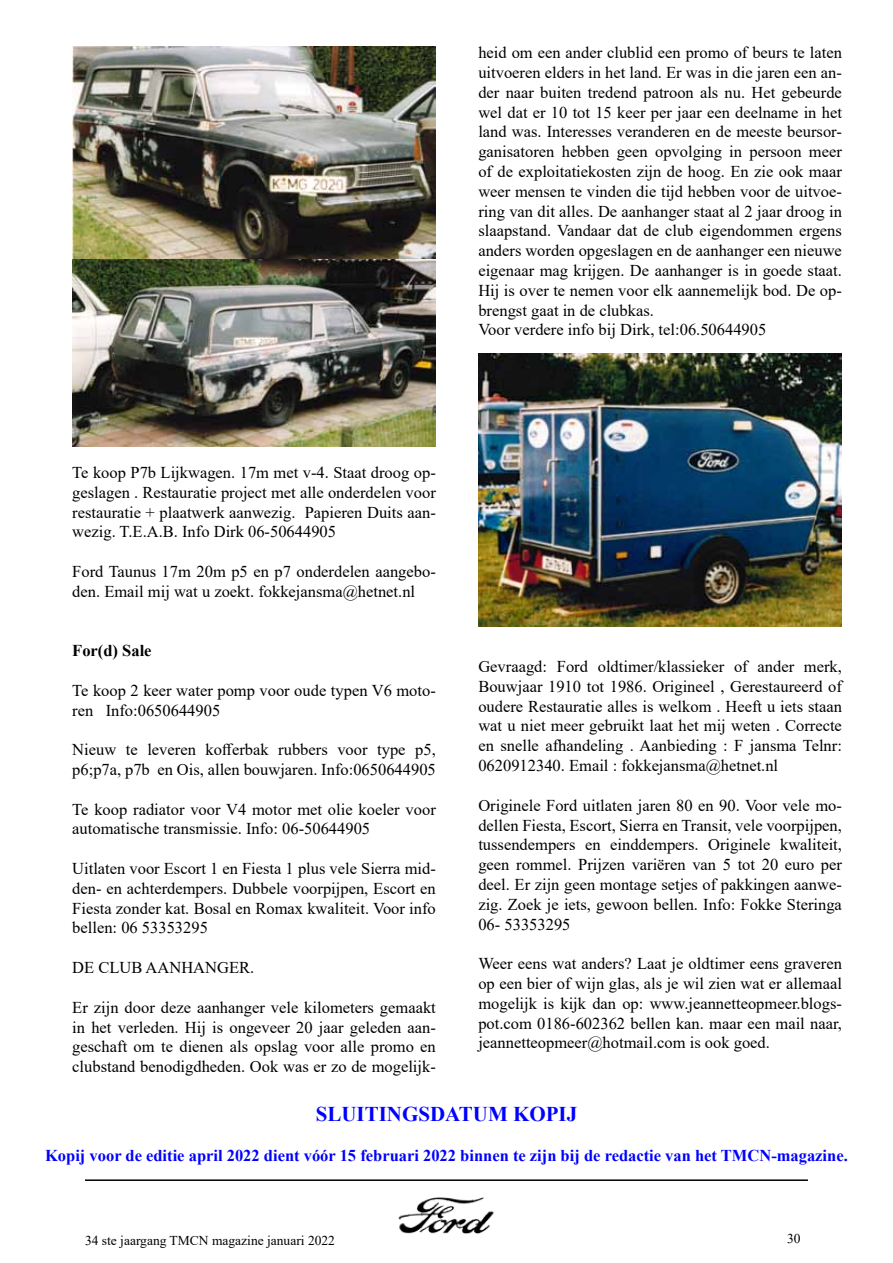
<style>
.page{position:relative;width:893px;height:1263px;background:#fff}
.page>*{position:absolute;margin:0;border:0;box-sizing:border-box;transform-origin:0 0}
.t1{font:700 21px "Times New Roman";color:#00f}
.t2{font:16.5px/19.8px "Times New Roman";color:#000;text-align:justify}
.t3{font:700 16.5px "Times New Roman";color:#00f}
.t4{font:700 16.5px "Times New Roman";color:#000}
.t5{font:13.5px "Times New Roman";color:#000}
</style>
<div class="page">
<hr style="left:85px;top:1179px;width:723px;height:2px;background:#000">
<img style="left:398px;top:1197px;width:96px;height:37px">
<img style="left:72px;top:47px;width:364px;height:212px">
<img style="left:72px;top:259px;width:364px;height:188px">
<img style="left:478px;top:353px;width:364px;height:274px">
<p class="t2" style="left:478px;top:42px;width:365px;text-align:left">heid om een ander clublid een promo of beurs te laten uitvoeren elders in het land. Er was in die jaren een an&shy;der naar buiten tredend patroon als nu. Het gebeurde wel dat er 10 tot 15 keer per jaar een deelname in het land was. Interesses veranderen en de meeste beursor&shy;ganisatoren hebben geen opvolging in persoon meer of de exploitatiekosten zijn de hoog. En zie ook maar weer mensen te vinden die tijd hebben voor de uitvoe&shy;ring van dit alles. De aanhanger staat al 2 jaar droog in slaapstand. Vandaar dat de club eigendommen ergens anders worden opgeslagen en de aanhanger een nieuwe eigenaar mag krijgen. De aanhanger is in goede staat.<br>Hij is over te nemen voor elk aannemelijk bod. De op&shy;brengst gaat in de clubkas.<br>Voor verdere info bij Dirk, tel:06.50644905</p>
<p class="t2" style="left:72px;top:462px;width:365px">Te koop P7b Lijkwagen. 17m met v-4. Staat droog op&shy;geslagen . Restauratie project met alle onderdelen voor restauratie + plaatwerk aanwezig. Papieren Duits aan&shy;wezig. T.E.A.B. Info Dirk 06-50644905</p>
<p class="t2" style="left:72px;top:561px;width:365px">Ford Taunus 17m 20m p5 en p7 onderdelen aangebo&shy;den. Email mij wat u zoekt. fokkejansma@hetnet.nl</p>
<p class="t4" style="left:72px;top:639px;width:81px">For(d) Sale</p>
<p class="t2" style="left:72px;top:680px;width:365px">Te koop 2 keer water pomp voor oude typen V6 moto&shy;ren Info:0650644905</p>
<p class="t2" style="left:72px;top:739px;width:365px">Nieuw te leveren kofferbak rubbers voor type p5, p6;p7a, p7b en Ois, allen bouwjaren. Info:0650644905</p>
<p class="t2" style="left:72px;top:799px;width:365px">Te koop radiator voor V4 motor met olie koeler voor automatische transmissie. Info: 06-50644905</p>
<p class="t2" style="left:72px;top:858px;width:365px">Uitlaten voor Escort 1 en Fiesta 1 plus vele Sierra mid&shy;den- en achterdempers. Dubbele voorpijpen, Escort en Fiesta zonder kat. Bosal en Romax kwaliteit. Voor info bellen: 06 53353295</p>
<p class="t2" style="left:72px;top:957px;width:183px">DE CLUB AANHANGER.</p>
<p class="t2" style="left:72px;top:997px;width:365px">Er zijn door deze aanhanger vele kilometers gemaakt in het verleden. Hij is ongeveer 20 jaar geleden aan&shy;geschaft om te dienen als opslag voor alle promo en clubstand benodigdheden. Ook was er zo de mogelijk-</p>
<p class="t2" style="left:478px;top:656px;width:365px">Gevraagd: Ford oldtimer/klassieker of ander merk, Bouwjaar 1910 tot 1986. Origineel , Gerestaureerd of oudere Restauratie alles is welkom . Heeft u iets staan wat u niet meer gebruikt laat het mij weten . Correcte en snelle afhandeling . Aanbieding : F jansma Telnr:<br>0620912340. Email : fokkejansma@hetnet.nl</p>
<p class="t2" style="left:478px;top:795px;width:365px">Originele Ford uitlaten jaren 80 en 90. Voor vele mo&shy;dellen Fiesta, Escort, Sierra en Transit, vele voorpijpen, tussendempers en einddempers. Originele kwaliteit, geen rommel. Prijzen variëren van 5 tot 20 euro per deel. Er zijn geen montage setjes of pakkingen aanwe&shy;zig. Zoek je iets, gewoon bellen. Info: Fokke Steringa 06- 53353295</p>
<p class="t2" style="left:478px;top:953px;width:365px">Weer eens wat anders? Laat je oldtimer eens graveren op een bier of wijn glas, als je wil zien wat er allemaal mogelijk is kijk dan op: www.jeannetteopmeer.blogs&shy;pot.com 0186-602362 bellen kan. maar een mail naar, jeannetteopmeer@hotmail.com is ook goed.</p>
<p class="t1" style="left:316px;top:1099px;width:78px">SLUITINGSDA</p>
<p class="t1" style="left:459px;top:1099px;width:120px">TUM KOPIJ</p>
<p class="t3" style="left:45px;top:1143px;width:804px">Kopij voor de editie april 2022 dient vóór 15 februari 2022 binnen te zijn bij de redactie van het TMCN-magazine.</p>
<p class="t5" style="left:85px;top:1231px;width:251px">34 ste jaargang TMCN magazine januari 2022</p>
<p class="t5" style="left:787px;top:1229px;width:15px">30</p>
</div>
